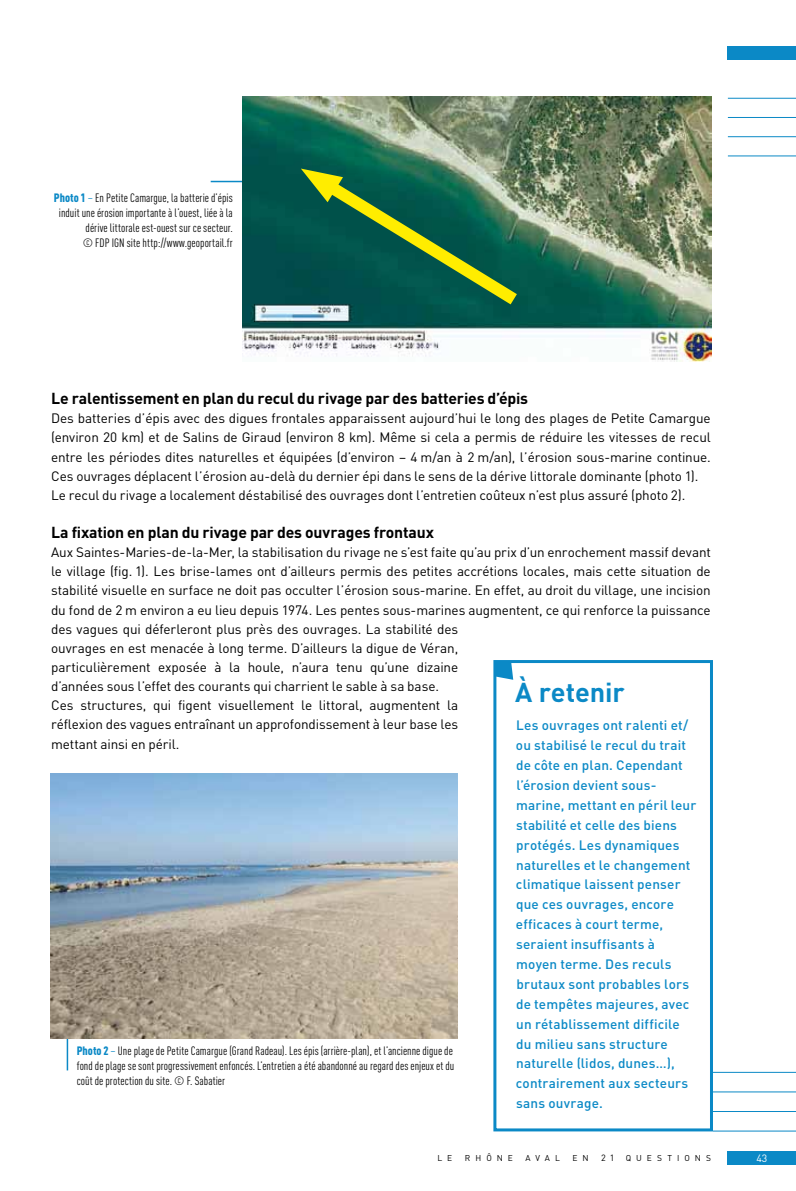
<style>
.page{position:relative;width:796px;height:1191px;background:#fff}
.page>*{position:absolute;margin:0;border:0;box-sizing:border-box;transform-origin:0 0}
.t1{font:700 27px "DIN Pro";color:#0b89c6}
.t2{font:700 15.75px "DIN Pro";letter-spacing:-.01em;color:#000}
.t3{font:13.5px/19.2px "DIN Pro";letter-spacing:-.005em;color:#000}
.t4{font:500 13.5px/19.8px "DIN Pro";letter-spacing:.015em;color:#0b89c6}
.t5{font:condensed 12px/15px "DIN Pro";letter-spacing:.005em;color:#000;text-align:right}
.t6{font:10.5px "DIN Pro";color:#fff}
.t7{font:9px "DIN Pro";color:#000}
.t8{font:8.4px "DIN Pro";letter-spacing:.595em;color:#000}
.s1{font-weight:900;color:#0b89c6}
.s2{color:#0b89c6}
</style>
<div class="page">
<div style="left:727px;top:1150px;width:68px;height:14px;background:#0b89c6"></div>
<div style="left:493px;top:660px;width:219px;height:471px;background:#fff;border:3px solid #0b89c6"></div>
<svg style="left:494px;top:661px;width:19px;height:19px"></svg>
<hr style="left:712px;top:1072px;width:83px;height:1px;background:#0b89c6">
<hr style="left:712px;top:1091px;width:83px;height:1px;background:#0b89c6">
<hr style="left:712px;top:1111px;width:83px;height:1px;background:#0b89c6">
<hr style="left:712px;top:1130px;width:83px;height:1px;background:#0b89c6">
<div style="left:727px;top:46px;width:68px;height:14px;background:#0b89c6"></div>
<hr style="left:727px;top:98px;width:68px;height:1px;background:#0b89c6">
<hr style="left:727px;top:117px;width:68px;height:1px;background:#0b89c6">
<hr style="left:727px;top:136px;width:68px;height:1px;background:#0b89c6">
<hr style="left:727px;top:156px;width:68px;height:1px;background:#0b89c6">
<hr style="left:210px;top:181px;width:32px;height:1px;background:#0b89c6">
<img style="left:242px;top:97px;width:468px;height:264px">
<hr style="left:67px;top:1038px;width:1px;height:32px;background:#0b89c6">
<img style="left:51px;top:773px;width:406px;height:265px">
<svg style="left:301px;top:164px;width:229px;height:152px;background:#2a6d4d"></svg>
<p class="t5" style="left:54px;top:189px;width:180px"><span class="s1">Photo 1</span> <span class="s2">–</span> En Petite Camargue, la batterie d’épis induit une érosion importante à l’ouest, liée à la dérive littorale est-ouest sur ce secteur.<br>© FDP IGN site http://www.geoportail.fr</p>
<p class="t2" style="left:51px;top:385px;width:478px">Le ralentissement en plan du recul du rivage par des batteries d’épis</p>
<p class="t3" style="left:51px;top:407px;width:661px">Des batteries d’épis avec des digues frontales apparaissent aujourd’hui le long des plages de Petite Camargue (environ 20 km) et de Salins de Giraud (environ 8 km). M ême si cela a permis de réduire les vitesses de recul entre les périodes dites naturelles et équipées (d’environ – 4 m/an à 2 m/an), l’érosion sous-marine continue.<br>Ces ouvrages déplacent l’érosion au-delà du dernier épi dans le sens de la dérive littorale dominante (photo 1).<br>Le recul du rivage a localement déstabilisé des ouvrages dont l’entretien coûteux n’est plus assuré (photo 2).</p>
<p class="t2" style="left:51px;top:519px;width:384px">La fixation en plan du rivage par des ouvrages frontaux</p>
<p class="t3" style="left:51px;top:541px;width:661px">Aux Saintes-Maries-de-la-M er, la stabilisation du rivage ne s’est faite qu’au prix d’un enrochement massif devant le village (fig. 1). Les brise-lames ont d’ailleurs permis des petites accrétions locales, mais cette situation de stabilité visuelle en surface ne doit pas occulter l’érosion sous-marine. En effet, au droit du village, une incision du fond de 2 m environ a eu lieu depuis 1974. Les pentes sous-marines augmentent, ce qui renforce la puissance des vagues qui déferleront plus près des ouvrages. La stabilité des<br>ouvrages en est menacée à long terme. D’ailleurs la digue de Véran,<br>particulièrement exposée à la houle, n’aura tenu qu’une dizaine<br>d’années sous l’effet des courants qui charrient le sable à sa base.<br>Ces structures, qui figent visuellement le littoral, augmentent la<br>réflexion des vagues entraînant un approfondissement à leur base les<br>mettant ainsi en péril.</p>
<h1 class="t1" style="left:515px;top:670px;width:111px">À retenir</h1>
<p class="t4" style="left:515px;top:714px;width:182px">Les ouvrages ont ralenti et/ ou stabilisé le recul du trait de côte en plan. Cependant l’érosion devient sous&shy;marine, mettant en péril leur stabilité et celle des biens protégés. Les dynamiques naturelles et le changement climatique laissent penser que ces ouvrages, encore efficaces à court terme, seraient insuffisants à moyen terme. Des reculs brutaux sont probables lors de tempêtes majeures, avec un rétablissement difficile du milieu sans structure naturelle (lidos, dunes…), contrairement aux secteurs sans ouvrage.</p>
<p class="t5" style="left:77px;top:1042px;width:379px;text-align:left"><span class="s1">Photo 2</span> <span class="s2">–</span> Une plage de Petite Camargue (Grand Radeau). Les épis (arrière-plan), et l’ancienne digue de fond de plage se sont progressivement enfoncés. L’entretien a été abandonné au regard des enjeux et du coût de protection du site. © F. Sabatier</p>
<p class="t8" style="left:437px;top:1151px;width:16px">L E</p>
<p class="t8" style="left:464px;top:1151px;width:49px">RHÔNE</p>
<p class="t8" style="left:525px;top:1151px;width:36px">AVAL</p>
<p class="t8" style="left:572px;top:1151px;width:18px">E N</p>
<p class="t7" style="left:601px;top:1151px;width:15px">2 1</p>
<p class="t8" style="left:625px;top:1151px;width:87px">QUESTIONS</p>
<p class="t6" style="left:756px;top:1149px;width:12px">43</p>
</div>
